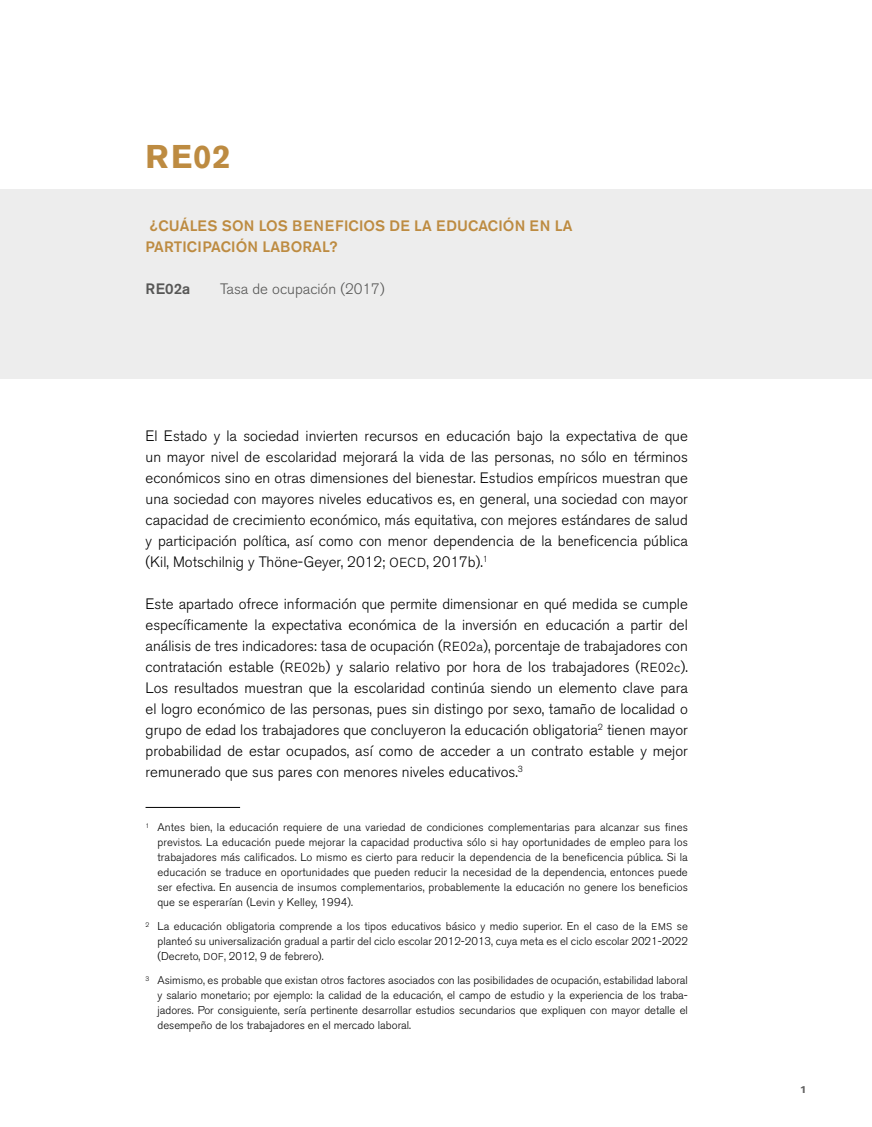
<style>
.page{position:relative;width:872px;height:1127px;background:#fff}
.page>*{position:absolute;margin:0;border:0;box-sizing:border-box;transform-origin:0 0}
.t1{font:700 32.7px "Akzidenz Grotesk BE";color:#bd8b41}
.t2{font:300 15px/21px "Akzidenz Grotesk BE";color:#000;text-align:justify}
.t3{font:500 15px/21px "Akzidenz Grotesk BE";letter-spacing:.01em;color:#bd8b41}
.t4{font:300 15px "Akzidenz Grotesk BE";color:#575756}
.t5{font:500 15px "Akzidenz Grotesk BE";color:#575756}
.t6{font:300 11.25px/15px "Akzidenz Grotesk BE";color:#000;text-align:justify}
.t7{font:500 expanded 10.5px "Akzidenz Grotesk BE";color:#646363}
.s1{font-size:13.05px}
.s2{font-size:9.75px}
</style>
<div class="page">
<div style="left:0;top:189px;width:872px;height:189px;background:#ededed"></div>
<hr style="left:146px;top:807px;width:94px;height:1px;background:#000">
<h1 class="t1" style="left:146px;top:138px;width:87px">RE02</h1>
<p class="t3" style="left:146px;top:215px;width:428px">¿CUÁLES SON LOS BENEFICIOS DE LA EDUCACIÓN EN LA<br>PARTICIPACIÓN LABORAL?</p>
<p class="t5" style="left:146px;top:280px;width:46px">RE02a</p>
<p class="t4" style="left:220px;top:280px;width:166px">Tasa de ocupación (2017)</p>
<p class="t2" style="left:146px;top:426px;width:544px">El Estado y la sociedad invierten recursos en educación bajo la expectativa de que un mayor nivel de escolaridad mejorará la vida de las personas, no sólo en términos económicos sino en otras dimensiones del bienestar. Estudios empíricos muestran que una sociedad con mayores niveles educativos es, en general, una sociedad con mayor capacidad de crecimiento económico, más equitativa, con mejores estándares de salud y participación política, así como con menor dependencia de la beneficencia pública (Kil, Motschilnig y Thöne-Geyer, 2012; <span class="s1">OECD</span>, 2017b).<sup>1</sup></p>
<p class="t2" style="left:145px;top:594px;width:544px">Este apartado ofrece información que permite dimensionar en qué medida se cumple específicamente la expectativa económica de la inversión en educación a partir del análisis de tres indicadores: tasa de ocupación (<span class="s1">RE02a</span>), porcentaje de trabajadores con contratación estable (<span class="s1">RE02b</span>) y salario relativo por hora de los trabajadores (<span class="s1">RE02c</span>).<br>Los resultados muestran que la escolaridad continúa siendo un elemento clave para el logro económico de las personas, pues sin distingo por sexo, tamaño de localidad o grupo de edad los trabajadores que concluyeron la educación obligatoria<sup>2</sup> tienen mayor probabilidad de estar ocupados, así como de acceder a un contrato estable y mejor remunerado que sus pares con menores niveles educativos.<sup>3</sup></p>
<p class="t6" style="left:158px;top:820px;width:532px;text-indent:-12px"><sup>1</sup> Antes bien, la educación requiere de una variedad de condiciones complementarias para alcanzar sus fines previstos. La educación puede mejorar la capacidad productiva sólo si hay oportunidades de empleo para los trabajadores más calificados. Lo mismo es cierto para reducir la dependencia de la beneficencia pública. Si la educación se traduce en oportunidades que pueden reducir la necesidad de la dependencia, entonces puede ser efectiva. En ausencia de insumos complementarios, probablemente la educación no genere los beneficios que se esperarían (Levin y Kelley, 1994).</p>
<p class="t6" style="left:158px;top:919px;width:532px;text-indent:-12px"><sup>2</sup> La educación obligatoria comprende a los tipos educativos básico y medio superior. En el caso de la <span class="s2">EMS</span> se planteó su universalización gradual a partir del ciclo escolar 2012-2013, cuya meta es el ciclo escolar 2021-2022 (Decreto, <span class="s2">DOF</span>, 2012, 9 de febrero).</p>
<p class="t6" style="left:158px;top:973px;width:532px;text-indent:-12px"><sup>3</sup> Asimismo, es probable que existan otros factores asociados con las posibilidades de ocupación, estabilidad laboral y salario monetario; por ejemplo: la calidad de la educación, el campo de estudio y la experiencia de los traba&shy;jadores. Por consiguiente, sería pertinente desarrollar estudios secundarios que expliquen con mayor detalle el desempeño de los trabajadores en el mercado laboral.</p>
<p class="t7" style="left:800px;top:1083px;width:9px">1</p>
</div>
